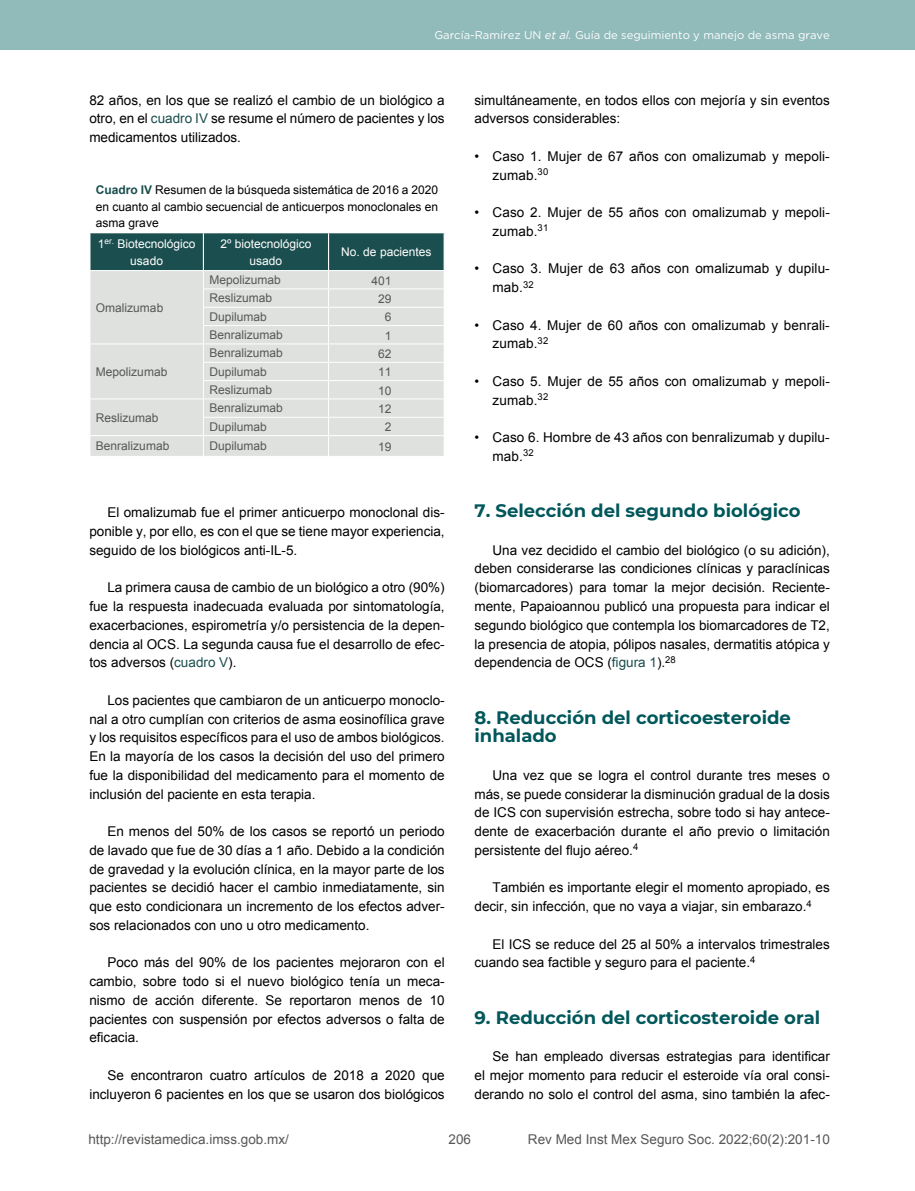
<style>
.page{position:relative;width:915px;height:1191px;background:#fff}
.page>*{position:absolute;margin:0;border:0;box-sizing:border-box;transform-origin:0 0}
.t1{font:700 18px/18.8px "Montserrat";color:#01575a}
.t2{font:13.5px/18.8px "Arial";color:#000;text-align:justify}
.t3{font:13.5px "Arial";color:#575756}
.t4{font:12px "Arial";color:#575756}
.t5{font:12px/16.5px "Arial";color:#000;text-align:justify}
.t6{font:12px/16.5px "Arial";color:#fff;text-align:center}
.t7{font:11.25px "Gotham";color:#fff}
.s1{font-style:italic}
.s2{color:#1b4e4e}
.s3{font-weight:700;color:#1b4e4e}
</style>
<div class="page">
<div style="left:0;top:0;width:914px;height:50px;background:#91baba"></div>
<svg style="left:90px;top:233px;width:354px;height:223px;background:#bfcac7"></svg>
<p class="t7" style="left:434px;top:28px;width:397px">García-Ramírez UN <span class="s1">et al.</span> Guía de seguimiento y manejo de asma grave</p>
<p class="t2" style="left:89px;top:91px;width:357px">82 años, en los que se realizó el cambio de un biológico a otro, en el <span class="s2">cuadro IV</span> se resume el número de pacientes y los medicamentos utilizados.</p>
<p class="t5" style="left:96px;top:182px;width:343px"><span class="s3">Cuadro IV</span> Resumen de la búsqueda sistemática de 2016 a 2020 en cuanto al cambio secuencial de anticuerpos monoclonales en asma grave</p>
<p class="t6" style="left:98px;top:236px;width:99px">1<sup>er.</sup> Biotecnológico usado</p>
<p class="t6" style="left:220px;top:236px;width:93px">2º biotecnológico usado</p>
<p class="t6" style="left:341px;top:244px;width:92px">No. de pacientes</p>
<p class="t4" style="left:96px;top:299px;width:69px">Omalizumab</p>
<p class="t4" style="left:209px;top:272px;width:73px">Mepolizumab</p>
<p class="t4" style="left:371px;top:272px;width:22px">401</p>
<p class="t4" style="left:209px;top:290px;width:64px">Reslizumab</p>
<p class="t4" style="left:378px;top:291px;width:15px">29</p>
<p class="t4" style="left:209px;top:309px;width:59px">Dupilumab</p>
<p class="t4" style="left:385px;top:309px;width:8px">6</p>
<p class="t4" style="left:209px;top:327px;width:75px">Benralizumab</p>
<p class="t4" style="left:385px;top:327px;width:8px">1</p>
<p class="t4" style="left:96px;top:364px;width:73px">Mepolizumab</p>
<p class="t4" style="left:96px;top:409px;width:64px">Reslizumab</p>
<p class="t4" style="left:209px;top:345px;width:75px">Benralizumab</p>
<p class="t4" style="left:378px;top:346px;width:15px">62</p>
<p class="t4" style="left:209px;top:364px;width:59px">Dupilumab</p>
<p class="t4" style="left:378px;top:364px;width:15px">11</p>
<p class="t4" style="left:209px;top:382px;width:64px">Reslizumab</p>
<p class="t4" style="left:378px;top:382px;width:15px">10</p>
<p class="t4" style="left:209px;top:400px;width:75px">Benralizumab</p>
<p class="t4" style="left:378px;top:401px;width:15px">12</p>
<p class="t4" style="left:209px;top:419px;width:59px">Dupilumab</p>
<p class="t4" style="left:385px;top:419px;width:8px">2</p>
<p class="t4" style="left:96px;top:438px;width:75px">Benralizumab</p>
<p class="t4" style="left:209px;top:438px;width:59px">Dupilumab</p>
<p class="t4" style="left:378px;top:439px;width:15px">19</p>
<p class="t2" style="left:89px;top:503px;width:357px;text-indent:18px">El omalizumab fue el primer anticuerpo monoclonal dis&shy;ponible y, por ello, es con el que se tiene mayor experiencia, seguido de los biológicos anti-IL-5.</p>
<p class="t2" style="left:89px;top:578px;width:357px;text-indent:18px">La primera causa de cambio de un biológico a otro (90%) fue la respuesta inadecuada evaluada por sintomatología, exacerbaciones, espirometría y/o persistencia de la depen&shy;dencia al OCS. La segunda causa fue el desarrollo de efec&shy;tos adversos (<span class="s2">cuadro V</span>).</p>
<p class="t2" style="left:89px;top:691px;width:357px;text-indent:18px">Los pacientes que cambiaron de un anticuerpo monoclo&shy;nal a otro cumplían con criterios de asma eosinofílica grave y los requisitos específicos para el uso de ambos biológicos.<br>En la mayoría de los casos la decisión del uso del primero fue la disponibilidad del medicamento para el momento de inclusión del paciente en esta terapia.</p>
<p class="t2" style="left:89px;top:822px;width:357px;text-indent:18px">En menos del 50% de los casos se reportó un periodo de lavado que fue de 30 días a 1 año. Debido a la condición de gravedad y la evolución clínica, en la mayor parte de los pacientes se decidió hacer el cambio inmediatamente, sin que esto condicionara un incremento de los efectos adver&shy;sos relacionados con uno u otro medicamento.</p>
<p class="t2" style="left:89px;top:953px;width:357px;text-indent:18px">Poco más del 90% de los pacientes mejoraron con el cambio, sobre todo si el nuevo biológico tenía un meca&shy;nismo de acción diferente. Se reportaron menos de 10 pacientes con suspensión por efectos adversos o falta de eficacia.</p>
<p class="t2" style="left:89px;top:1066px;width:357px;text-align:right">Se encontraron cuatro artículos de 2018 a 2020 que incluyeron 6 pacientes en los que se usaron dos biológicos</p>
<p class="t2" style="left:474px;top:91px;width:357px">simultáneamente, en todos ellos con mejoría y sin eventos adversos considerables:</p>
<p class="t2" style="left:492px;top:147px;width:338px;text-indent:-18px">• Caso 1. Mujer de 67 años con omalizumab y mepoli&shy;zumab.<sup>30</sup></p>
<p class="t2" style="left:492px;top:203px;width:339px;text-indent:-18px">• Caso 2. Mujer de 55 años con omalizumab y mepoli&shy;zumab.<sup>31</sup></p>
<p class="t2" style="left:492px;top:259px;width:338px;text-indent:-18px">• Caso 3. Mujer de 63 años con omalizumab y dupilu&shy;mab.<sup>32</sup></p>
<p class="t2" style="left:492px;top:316px;width:338px;text-indent:-18px">• Caso 4. Mujer de 60 años con omalizumab y benrali&shy;zumab.<sup>32</sup></p>
<p class="t2" style="left:492px;top:372px;width:339px;text-indent:-18px">• Caso 5. Mujer de 55 años con omalizumab y mepoli&shy;zumab.<sup>32</sup></p>
<p class="t2" style="left:492px;top:428px;width:338px;text-indent:-18px">• Caso 6. Hombre de 43 años con benralizumab y dupilu&shy;mab.<sup>32</sup></p>
<h1 class="t1" style="left:474px;top:500px;width:327px">7. Selección del segundo biológico</h1>
<p class="t2" style="left:474px;top:541px;width:357px;text-indent:18px">Una vez decidido el cambio del biológico (o su adición), deben considerarse las condiciones clínicas y paraclínicas (biomarcadores) para tomar la mejor decisión. Reciente&shy;mente, Papaioannou publicó una propuesta para indicar el segundo biológico que contempla los biomarcadores de T2, la presencia de atopia, pólipos nasales, dermatitis atópica y dependencia de OCS (<span class="s2">figura 1</span>).<sup>28</sup></p>
<h1 class="t1" style="left:474px;top:707px;width:318px">8. Reducción del corticoesteroide inhalado</h1>
<p class="t2" style="left:474px;top:766px;width:357px;text-indent:18px">Una vez que se logra el control durante tres meses o más, se puede considerar la disminución gradual de la dosis de ICS con supervisión estrecha, sobre todo si hay antece&shy;dente de exacerbación durante el año previo o limitación persistente del flujo aéreo.<sup>4</sup></p>
<p class="t2" style="left:474px;top:878px;width:357px;text-indent:18px">También es importante elegir el momento apropiado, es decir, sin infección, que no vaya a viajar, sin embarazo.<sup>4</sup></p>
<p class="t2" style="left:474px;top:934px;width:357px;text-indent:18px">El ICS se reduce del 25 al 50% a intervalos trimestrales cuando sea factible y seguro para el paciente.<sup>4</sup></p>
<h1 class="t1" style="left:474px;top:1007px;width:347px">9. Reducción del corticosteroide oral</h1>
<p class="t2" style="left:474px;top:1047px;width:357px;text-indent:18px">Se han empleado diversas estrategias para identificar el mejor momento para reducir el esteroide vía oral consi&shy;derando no solo el control del asma, sino también la afec-</p>
<p class="t3" style="left:88px;top:1130px;width:202px">http://revistamedica.imss.gob.mx/</p>
<p class="t3" style="left:527px;top:1130px;width:303px">Rev Med Inst Mex Seguro Soc. 2022;60(2):201-10</p>
<p class="t3" style="left:448px;top:1130px;width:24px">206</p>
</div>
